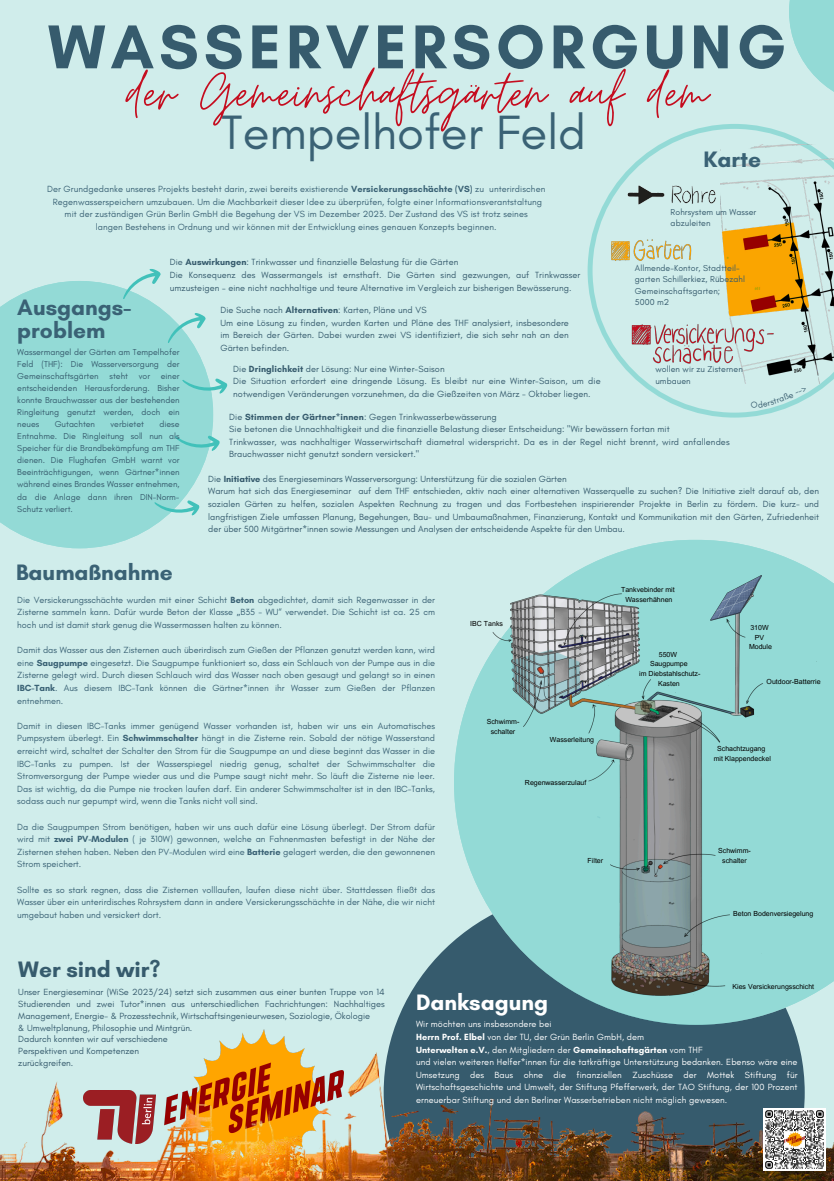
<style>
.page{position:relative;width:834px;height:1181px;background:#fff}
.page>*{position:absolute;margin:0;border:0;box-sizing:border-box;transform-origin:0 0}
.t1{font:65.1px "Moon Time";color:#c50d1f}
.t2{font:700 63px "Glacial Indifference";letter-spacing:.08em;color:#365b6d}
.t3{font:49px "Glacial Indifference";color:#3a6275}
.t4{font:700 22.75px/22.6px "Glacial Indifference";color:#3a6275}
.t5{font:700 22.75px "Glacial Indifference";color:#365b6d}
.t6{font:700 22.75px "Glacial Indifference";color:#fff}
.t7{font:9.1px/12.6px "Glacial Indifference";letter-spacing:.01em;color:#3a6275;text-align:justify}
.t8{font:9.1px/12.6px "Glacial Indifference";color:#365b6d}
.t9{font:9.1px/12.6px "Glacial Indifference";letter-spacing:.01em;color:#fff}
.t10{font:8.75px/12.1px "Glacial Indifference";letter-spacing:.01em;color:#365b6d}
.t11{font:7px/9.7px "Arial MT Pro";color:#000;text-align:center}
.s1{font-weight:700}
.s2{font-family:"Noto Sans"}
</style>
<div class="page">
<div style="left:0;top:0;width:833px;height:1181px;background:#d0edeb"></div>
<svg style="left:587px;top:124px;width:241px;height:294px"></svg>
<img style="left:720px;top:145px;width:113px;height:239px">
<div style="left:389px;top:1008px;width:410px;height:36px;background:#365b6d"></div>
<svg style="left:454px;top:540px;width:365px;height:484px"></svg>
<svg style="left:0;top:281px;width:213px;height:267px;background:#9adcd8"></svg>
<svg style="left:121px;top:269px;width:41px;height:31px"></svg>
<img style="left:605px;top:233px;width:92px;height:34px">
<img style="left:625px;top:179px;width:97px;height:31px">
<svg style="left:182px;top:363px;width:46px;height:43px"></svg>
<svg style="left:166px;top:312px;width:41px;height:32px"></svg>
<svg style="left:174px;top:420px;width:46px;height:43px"></svg>
<svg style="left:789px;top:0;width:44px;height:91px"></svg>
<svg style="left:154px;top:485px;width:48px;height:43px"></svg>
<img style="left:219px;top:1029px;width:66px;height:15px">
<img style="left:0;top:1044px;width:833px;height:137px">
<img style="left:627px;top:317px;width:153px;height:53px">
<img style="left:763px;top:1108px;width:62px;height:63px">
<img style="left:402px;top:574px;width:431px;height:434px">
<svg style="left:750px;top:386px;width:56px;height:22px"></svg>
<h3 class="t2" style="left:48px;top:8px;width:739px">WASSERVERSORGUNG</h3>
<h4 class="t1" style="left:126px;top:53px;width:583px">der Gemeinschaftsgärten auf dem</h4>
<p class="t3" style="left:221px;top:102px;width:366px">Tempelhofer Feld</p>
<p class="t4" style="left:703px;top:148px;width:59px">Karte</p>
<h5 class="t7" style="left:47px;top:183px;width:499px;text-align:center">Der Grundgedanke unseres Projekts besteht darin, zwei bereits existierende <span class="s1">Versickerungsschächte (VS)</span> zu unterirdischen Regenwasserspeichern umzubauen. Um die Machbarkeit dieser Idee zu überprüfen, folgte einer Informationsverantstaltung mit der zuständigen Grün Berlin GmbH die Begehung der VS im Dezember 2023. Der Zustand des VS ist trotz seines<br>langen Bestehens in Ordnung und wir können mit der Entwicklung eines genauen Konzepts beginnen.</h5>
<h5 class="t10" style="left:670px;top:206px;width:87px;line-height:11.3px">Rohrsystem um Wasser abzuleiten</h5>
<h2 class="t8" style="left:170px;top:256px;width:412px">Die <span class="s1">Auswirkungen</span>: Trinkwasser und finanzielle Belastung für die Gärten<br>Die Konsequenz des Wassermangels ist ernsthaft. Die Gärten sind gezwungen, auf Trinkwasser umzusteigen – eine nicht nachhaltige und teure Alternative im Vergleich zur bisherigen Bewässerung.</h2>
<h4 class="t10" style="left:634px;top:262px;width:112px;line-height:11.3px">Allmende-Kontor, Stadtteil&shy;garten Schillerkiez, Rübezahl<br>Gemeinschaftsgarten;</h4>
<p class="t10" style="left:634px;top:296px;width:36px">5000 m2</p>
<p class="t4" style="left:17px;top:296px;width:115px">Ausgangs&shy;problem</p>
<h5 class="t8" style="left:220px;top:304px;width:350px">Die Suche nach <span class="s1">Alternativen</span>: Karten, Pläne und VS<br>Um eine Lösung zu finden, wurden Karten und Pläne des THF analysiert, insbesondere im Bereich der Gärten. Dabei wurden zwei VS identifiziert, die sich sehr nah an den Gärten befinden.</h5>
<h5 class="t8" style="left:233px;top:362px;width:369px">Die <span class="s1">Dringlichkeit</span> der Lösung: Nur eine Winter-Saison<br>Die Situation erfordert eine dringende Lösung. Es bleibt nur eine Winter-Saison, um die notwendigen Veränderungen vorzunehmen, da die Gießzeiten von März - Oktober liegen.</h5>
<h4 class="t10" style="left:17px;top:345px;width:164px;text-align:justify">Wassermangel der Gärten am Tempelhofer Feld (THF): Die Wasserversorgung der Gemeinschaftsgärten steht vor einer entscheidenden Herausforderung. Bisher konnte Brauchwasser aus der bestehenden Ringleitung genutzt werden, doch ein neues</h4>
<p class="t10" style="left:655px;top:364px;width:89px;line-height:11.3px">wollen wir zu Zisternen umbauen</p>
<p class="t8" style="left:229px;top:410px;width:502px">Die <span class="s1">Stimmen der Gärtner*innen</span>: Gegen Trinkwasserbewässerung<br>Sie betonen die Unnachhaltigkeit und die finanzielle Belastung dieser Entscheidung: "Wir bewässern fortan mit<br>Trinkwasser, was nachhaltiger Wasserwirtschaft diametral widerspricht. Da es in der Regel nicht brennt, wird anfallendes Brauchwasser nicht genutzt sondern versickert."</p>
<h4 class="t10" style="left:17px;top:418px;width:164px;text-align:justify;text-indent:142px">diese Entnahme. Die Ringleitung soll nun als Speicher für die Brandbekämpfung am THF dienen. Die Flughafen GmbH warnt vor Beeinträchtigungen, wenn Gärtner*innen während eines Brandes Wasser entnehmen, da die Anlage dann ihren DIN-Norm-Schutz verliert.</h4>
<h4 class="t10" style="left:55px;top:418px;width:42px">Gutachten</h4>
<h4 class="t10" style="left:110px;top:418px;width:35px">verbietet</h4>
<h5 class="t8" style="left:208px;top:472px;width:612px">Die <span class="s1">Initiative</span> des Energieseminars Wasserversorgung: Unterstützung für die sozialen Gärten<br>Warum hat sich das Energieseminar auf dem THF entschieden, aktiv nach einer alternativen Wasserquelle zu suchen? Die Initiative zielt darauf ab, den sozialen Gärten zu helfen, sozialen Aspekten Rechnung zu tragen und das Fortbestehen inspirierender Projekte in Berlin zu fördern. Die kurz- und langfristigen Ziele umfassen Planung, Begehungen, Bau- und Umbaumaßnahmen, Finanzierung, Kontakt und Kommunikation mit den Gärten, Zufriedenheit der über 500 Mitgärtner*innen sowie Messungen und Analysen der entscheidende Aspekte für den Umbau.</h5>
<p class="t4" style="left:16px;top:561px;width:158px">Baumaßnahme</p>
<p class="t7" style="left:17px;top:593px;width:419px">Die Versickerungsschächte wurden mit einer Schicht <span class="s1">Beton</span> abgedichtet, damit sich Regenwasser in der Zisterne sammeln kann. Dafür wurde Beton der Klasse <span class="s2">„</span>B35 - WU“ verwendet. Die Schicht ist ca. 25 cm hoch und ist damit stark genug die Wassermassen halten zu können.</p>
<p class="t7" style="left:17px;top:644px;width:419px">Damit das Wasser aus den Zisternen auch überirdisch zum Gießen der Pflanzen genutzt werden kann, wird eine <span class="s1">Saugpumpe</span> eingesetzt. Die Saugpumpe funktioniert so, dass ein Schlauch von der Pumpe aus in die Zisterne gelegt wird. Durch diesen Schlauch wird das Wasser nach oben gesaugt und gelangt so in einen <span class="s1">IBC-Tank</span>. Aus diesem IBC-Tank können die Gärtner*innen ihr Wasser zum Gießen der Pflanzen entnehmen.</p>
<p class="t7" style="left:17px;top:719px;width:419px">Damit in diesen IBC-Tanks immer genügend Wasser vorhanden ist, haben wir uns ein Automatisches Pumpsystem überlegt. Ein <span class="s1">Schwimmschalter</span> hängt in die Zisterne rein. Sobald der nötige Wasserstand erreicht wird, schaltet der Schalter den Strom für die Saugpumpe an und diese beginnt das Wasser in die IBC-Tanks zu pumpen. Ist der Wasserspiegel niedrig genug, schaltet der Schwimmschalter die Stromversorgung der Pumpe wieder aus und die Pumpe saugt nicht mehr. So läuft die Zisterne nie leer.<br>Das ist wichtig, da die Pumpe nie trocken laufen darf. Ein anderer Schwimmschalter ist in den IBC-Tanks, sodass auch nur gepumpt wird, wenn die Tanks nicht voll sind.</p>
<p class="t7" style="left:17px;top:820px;width:419px">Da die Saugpumpen Strom benötigen, haben wir uns auch dafür eine Lösung überlegt. Der Strom dafür wird mit <span class="s1">zwei PV-Modulen</span> ( je 310W) gewonnen, welche an Fahnenmasten befestigt in der Nähe der Zisternen stehen haben. Neben den PV-Modulen wird eine <span class="s1">Batterie</span> gelagert werden, die den gewonnenen Strom speichert.</p>
<p class="t7" style="left:17px;top:883px;width:419px">Sollte es so stark regnen, dass die Zisternen volllaufen, laufen diese nicht über. Stattdessen fließt das Wasser über ein unterirdisches Rohrsystem dann in andere Versickerungsschächte in der Nähe, die wir nicht umgebaut haben und versickert dort.</p>
<p class="t5" style="left:18px;top:955px;width:144px">Wer sind wir?</p>
<p class="t11" style="left:470px;top:619px;width:34px">IBC Tanks</p>
<p class="t11" style="left:486px;top:717px;width:34px">Schwimm&shy;schalter</p>
<p class="t11" style="left:549px;top:735px;width:46px">Wasserleitung</p>
<p class="t11" style="left:525px;top:779px;width:63px">Regenwasserzulauf</p>
<p class="t11" style="left:621px;top:585px;width:55px">Tankvebinder mit</p>
<p class="t11" style="left:625px;top:595px;width:49px">Wasserhähnen</p>
<p class="t11" style="left:658px;top:650px;width:20px">550W</p>
<h5 class="t11" style="left:650px;top:660px;width:39px">Saugpumpe</h5>
<h5 class="t11" style="left:639px;top:669px;width:63px">im Diebstahlschutz-</h5>
<h5 class="t11" style="left:658px;top:679px;width:23px">Kasten</h5>
<p class="t11" style="left:750px;top:623px;width:20px">310W</p>
<p class="t11" style="left:754px;top:633px;width:11px">PV</p>
<p class="t11" style="left:749px;top:643px;width:24px">Module</p>
<p class="t11" style="left:766px;top:677px;width:56px">Outdoor-Batterrie</p>
<p class="t11" style="left:717px;top:744px;width:50px">Schachtzugang</p>
<p class="t11" style="left:713px;top:754px;width:59px">mit Klappendeckel</p>
<p class="t11" style="left:587px;top:856px;width:17px">Filter</p>
<p class="t11" style="left:718px;top:846px;width:34px">Schwimm&shy;schalter</p>
<p class="t11" style="left:733px;top:909px;width:82px">Beton Bodenversiegelung</p>
<p class="t8" style="left:18px;top:986px;width:368px;line-height:11.8px">Unser Energieseminar (WiSe 2023/24) setzt sich zusammen aus einer bunten Truppe von 14<br>Studierenden und zwei Tutor*innen aus unterschiedlichen Fachrichtungen: Nachhaltiges Management, Energie- &amp; Prozesstechnik, Wirtschaftsingenieurwesen, Soziologie, Ökologie<br>&amp; Umweltplanung, Philosophie und Mintgrün.<br>Dadurch konnten wir auf verschiedene<br>Perspektiven und Kompetenzen<br>zurückgreifen.</p>
<p class="t6" style="left:416px;top:988px;width:133px">Danksagung</p>
<p class="t11" style="left:732px;top:982px;width:83px">Kies Versickerungsschicht</p>
<p class="t9" style="left:416px;top:1018px;width:383px">Wir möchten uns insbesondere bei<br><span class="s1">Herrn Prof. Elbel</span> von der TU, der Grün Berlin GmbH, dem<br><span class="s1">Unterwelten e.V.</span>, den Mitgliedern der <span class="s1">Gemeinschaftsgärten</span> vom THF<br>und vielen weiteren Helfer*innen für die tatkräftige Unterstützung bedanken. Ebenso wäre eine Umsetzung des Baus ohne die finanziellen Zuschüsse der Mottek Stiftung für Wirtschaftsgeschichte und Umwelt, der Stiftung Pfefferwerk, der TAO Stiftung, der 100 Prozent erneuerbar Stiftung und den Berliner Wasserbetrieben nicht möglich gewesen.</p>
</div>
